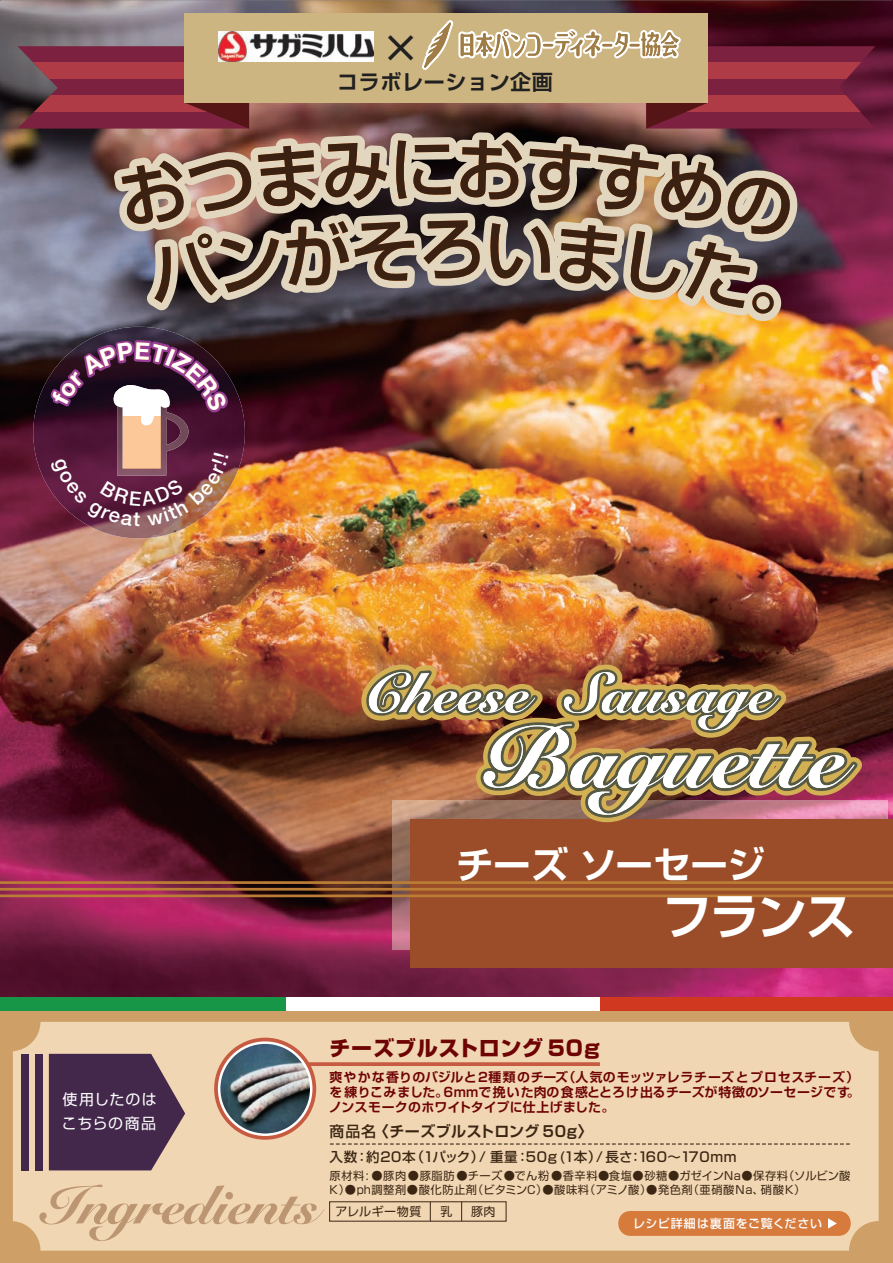
<style>
.page{position:relative;width:893px;height:1263px;background:#fff}
.page>*{position:absolute;margin:0;border:0;box-sizing:border-box;transform-origin:0 0}
.t1{font:900 85.5px "Snell Roundhand";letter-spacing:.01em;color:#fff}
.t2{font:900 55.5px "Snell Roundhand";letter-spacing:.01em;color:#fff}
.t3{font:900 54px "Snell Roundhand";letter-spacing:-.01em;color:#bc9672}
.t4{font:700 49.5px "Shin Go Pro De";color:#fff}
.t5{font:500 38.55px "Shin Go Pro";color:#202020}
.t6{font:700 37.5px "Shin Go Pro De";letter-spacing:-.005em;color:#fff}
.t7{font:800 21px "Shin Go Pro";letter-spacing:.035em;color:#6e0304}
.t8{font:700 21px "Shin Go Pro De";letter-spacing:.03em;color:#202020}
.t9{font:700 15px "Shin Go Pro De";letter-spacing:.015em;color:#3a2613}
.t10{font:15px/24px "Shin Go Pro";letter-spacing:.07em;color:#fff}
.t11{font:500 13.5px "Shin Go Pro";letter-spacing:-.025em;color:#3a2613}
.t12{font:700 12.9px/15px "Shin Go Pro De";letter-spacing:.02em;color:#6e0304;text-align:justify}
.t13{font:500 12px "Shin Go Pro";letter-spacing:.06em;color:#fff}
.t14{font:12px "Shin Go Pro";letter-spacing:.04em;color:#3a2613}
.t15{font:11.25px/13.5px "Shin Go Pro";letter-spacing:.05em;color:#3a2613}
.s1{font-family:"Shin Go Pro";font-weight:500}
</style>
<div class="page">
<img style="left:0;top:0;width:893px;height:997px">
<img style="left:392px;top:801px;width:496px;height:149px">
<div style="left:410px;top:819px;width:483px;height:149px;background:#9a4d28"></div>
<div style="left:0;top:997px;width:287px;height:44px;background:#179648"></div>
<div style="left:600px;top:997px;width:293px;height:44px;background:#d03820"></div>
<div style="left:0;top:1011px;width:893px;height:252px;background:#cea067"></div>
<div style="left:13px;top:1022px;width:866px;height:229px;background:#f1d6b3;border-radius:29px"></div>
<hr style="left:0;top:881px;width:893px;height:3px;background:#bb7d35">
<hr style="left:0;top:888px;width:893px;height:2px;background:#bb7d35">
<hr style="left:0;top:894px;width:893px;height:3px;background:#bb7d35">
<svg style="left:307px;top:1062px;width:293px;height:4px"></svg>
<svg style="left:216px;top:1039px;width:98px;height:99px"></svg>
<div style="left:214px;top:1038px;width:102px;height:102px;border:4px solid #c75b41;border-radius:50%"></div>
<img style="left:220px;top:1044px;width:90px;height:89px;border-radius:45px">
<img style="left:33px;top:526px;width:212px;height:12px">
<svg style="left:49px;top:1054px;width:136px;height:116px;background:#583d57"></svg>
<div style="left:35px;top:1054px;width:8px;height:116px;background:#43284b"></div>
<div style="left:21px;top:1054px;width:8px;height:116px;background:#43284b"></div>
<img style="left:350px;top:652px;width:526px;height:181px">
<svg style="left:618px;top:1211px;width:233px;height:25px;background:#d77e40"></svg>
<div style="left:329px;top:1201px;width:177px;height:20px;border:1px solid #3a2613"></div>
<svg style="left:430px;top:1202px;width:1px;height:19px"></svg>
<svg style="left:461px;top:1202px;width:1px;height:19px"></svg>
<svg style="left:330px;top:1143px;width:520px;height:1px"></svg>
<img style="left:18px;top:0;width:857px;height:526px">
<h3 class="t5" style="left:382px;top:17px;width:40px">×</h3>
<h3 class="t8" style="left:337px;top:65px;width:217px">コラボレーション企画</h3>
<h2 class="t2" style="left:362px;top:660px;width:411px">Cheese Sausage</h2>
<h1 class="t1" style="left:484px;top:707px;width:362px">Baguette</h1>
<h1 class="t1" style="left:484px;top:707px;width:362px">Baguette</h1>
<h3 class="t6" style="left:456px;top:834px;width:310px">チーズ ソーセージ</h3>
<p class="t10" style="left:62px;top:1085px;width:97px">使用したのはこちらの商品</p>
<h3 class="t7" style="left:329px;top:1031px;width:272px">チーズブルストロング 50g</h3>
<h3 class="t4" style="left:663px;top:876px;width:194px">フランス</h3>
<p class="t12" style="left:329px;top:1068px;width:532px">爽やかな香りのバジルと2種類のチーズ（人気のモッツァレラチーズとプロセスチーズ）を練りこみました。6mmで挽いた肉の食感ととろけ出るチーズが特徴のソーセージです。ノンスモークのホワイトタイプに仕上げました。</p>
<p class="t9" style="left:330px;top:1119px;width:265px"><span class="s1">商品名</span>〈チーズブルストロング ５0g〉</p>
<p class="t11" style="left:330px;top:1146px;width:408px">入数：約２０本（1パック）/ 重量：50g (１本）/ 長さ：160～170mm</p>
<p class="t15" style="left:330px;top:1168px;width:522px">原材料: ●豚肉●豚脂肪●チーズ●でん粉●香辛料●食塩●砂糖●ガゼインNa●保存料（ソルビン酸<br>K）●ph調整剤●酸化防止剤（ビタミンC）●酸味料（アミノ酸）●発色剤（亜硝酸Na、硝酸K）</p>
<h3 class="t3" style="left:42px;top:1173px;width:278px">Ingredients</h3>
<p class="t14" style="left:336px;top:1202px;width:87px">アレルギー物質</p>
<p class="t14" style="left:441px;top:1202px;width:13px">乳</p>
<p class="t14" style="left:471px;top:1202px;width:26px">豚肉</p>
<p class="t13" style="left:633px;top:1213px;width:190px">レシピ詳細は裏面をご覧ください</p>
</div>
